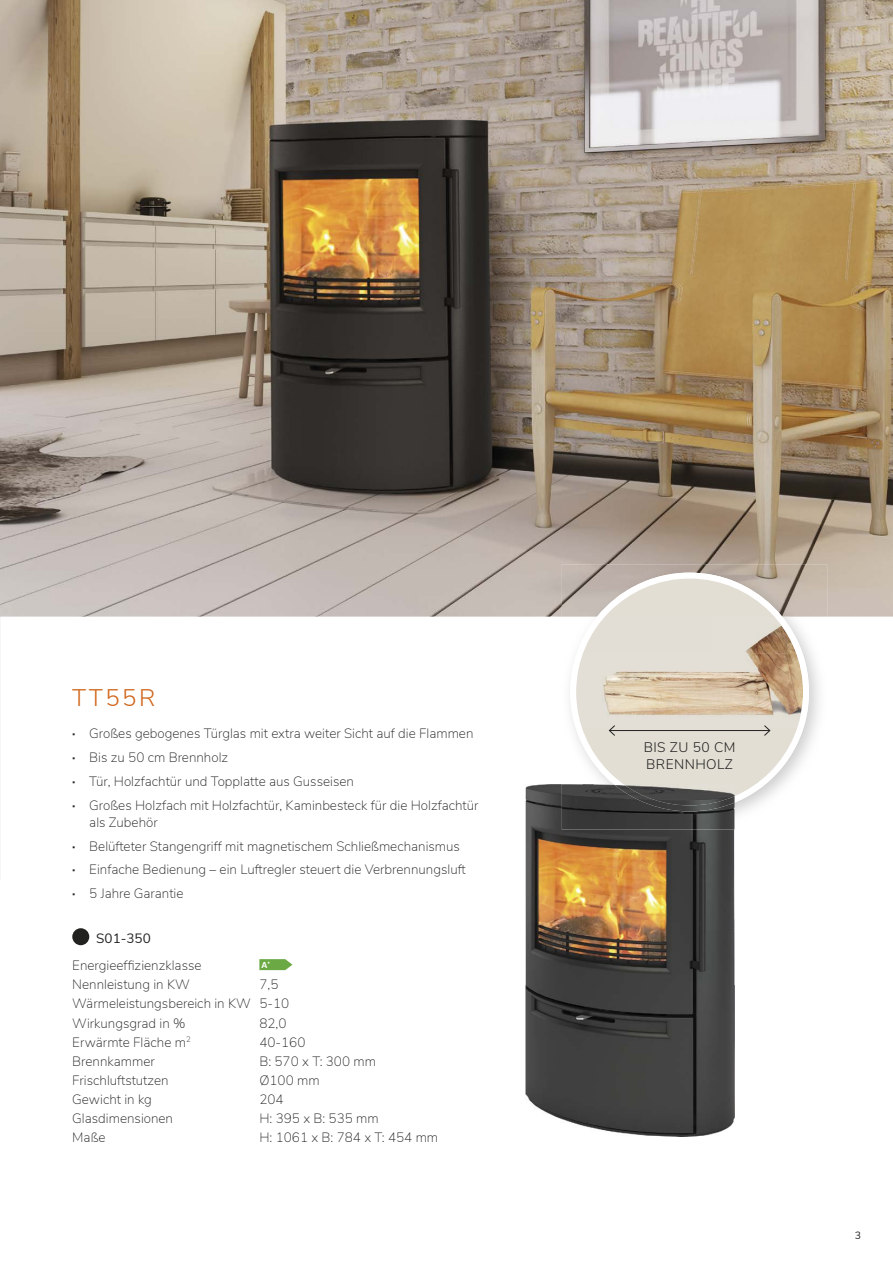
<style>
.page{position:relative;width:893px;height:1263px;background:#fff}
.page>*{position:absolute;margin:0;border:0;box-sizing:border-box;transform-origin:0 0}
.t1{font:300 24px "Nunito Sans";letter-spacing:.1em;color:#d0661c}
.t2{font:300 13.8px/16.6px "Nunito Sans";letter-spacing:.03em;color:#222221}
.t3{font:200 13.5px/24px "Nunito Sans";color:#222221}
.t4{font:13.5px "Nunito Sans";color:#222221}
.t5{font:10.5px "Nunito Sans";color:#222221}
.t6{font:700 8.4px "Univers";color:#fff}
.s1{font-weight:700}
</style>
<div class="page">
<img style="left:0;top:0;width:893px;height:617px">
<img style="left:562px;top:564px;width:265px;height:265px">
<svg style="left:570px;top:573px;width:239px;height:238px;background:#ded6ca"></svg>
<hr style="left:609px;top:730px;width:161px;height:1px;background:#222221">
<svg style="left:608px;top:724px;width:8px;height:13px"></svg>
<svg style="left:763px;top:724px;width:8px;height:13px"></svg>
<img style="left:525px;top:784px;width:209px;height:352px">
<img style="left:562px;top:784px;width:172px;height:45px">
<img style="left:614px;top:784px;width:120px;height:27px">
<div style="left:72px;top:928px;width:17px;height:17px;background:#222221;border-radius:50%"></div>
<svg style="left:259px;top:959px;width:33px;height:11px"></svg>
<h1 class="t1" style="left:72px;top:680px;width:85px">TT55R</h1>
<p class="t3" style="left:72px;top:721px;width:408px"><span class="s1">·</span> Großes gebogenes Türglas mit extra weiter Sicht auf die Flammen <span class="s1">·</span> Bis zu 50 cm Brennholz<br><span class="s1">·</span> Tür, Holzfachtür und Topplatte aus Gusseisen<br><span class="s1">·</span> Großes Holzfach mit Holzfachtür, Kaminbesteck für die Holzfachtür</p>
<p class="t3" style="left:72px;top:809px;width:395px;text-indent:17px">als Zubehör<br><span class="s1">·</span> Belüfteter Stangengriff mit magnetischem Schließmechanismus <span class="s1">·</span> Einfache Bedienung – ein Luftregler steuert die Verbrennungsluft <span class="s1">·</span> 5 Jahre Garantie</p>
<p class="t4" style="left:96px;top:928px;width:56px">S01-350</p>
<p class="t3" style="left:72px;top:953px;width:131px">Energieeffizienzklasse</p>
<p class="t6" style="left:261px;top:960px;width:10px">A<sup>+</sup></p>
<p class="t3" style="left:72px;top:972px;width:119px">Nennleistung in KW</p>
<p class="t3" style="left:72px;top:974px;width:218px;line-height:19.2px;text-indent:187px">7,5<br>Wärmeleistungsbereich in KW 5-10<br>Wirkungsgrad in %</p>
<p class="t3" style="left:259px;top:1010px;width:29px">82,0</p>
<p class="t3" style="left:72px;top:1029px;width:120px">Erwärmte Fläche m<sup>2</sup></p>
<p class="t3" style="left:259px;top:1029px;width:48px">40-160</p>
<p class="t3" style="left:72px;top:1048px;width:84px">Brennkammer</p>
<p class="t3" style="left:259px;top:1048px;width:118px">B: 570 x T: 300 mm</p>
<p class="t3" style="left:72px;top:1068px;width:98px">Frischluftstutzen</p>
<p class="t3" style="left:259px;top:1068px;width:62px">Ø100 mm</p>
<p class="t3" style="left:72px;top:1087px;width:81px">Gewicht in kg</p>
<p class="t3" style="left:259px;top:1087px;width:26px">204</p>
<p class="t3" style="left:72px;top:1106px;width:102px">Glasdimensionen</p>
<p class="t3" style="left:259px;top:1106px;width:121px">H: 395 x B: 535 mm</p>
<p class="t3" style="left:72px;top:1125px;width:35px">Maße</p>
<p class="t3" style="left:259px;top:1125px;width:180px">H: 1061 x B: 784 x T: 454 mm</p>
<p class="t2" style="left:644px;top:738px;width:93px">BIS ZU 50 CM<br>BRENNHOLZ</p>
<p class="t5" style="left:855px;top:1227px;width:8px">3</p>
</div>
